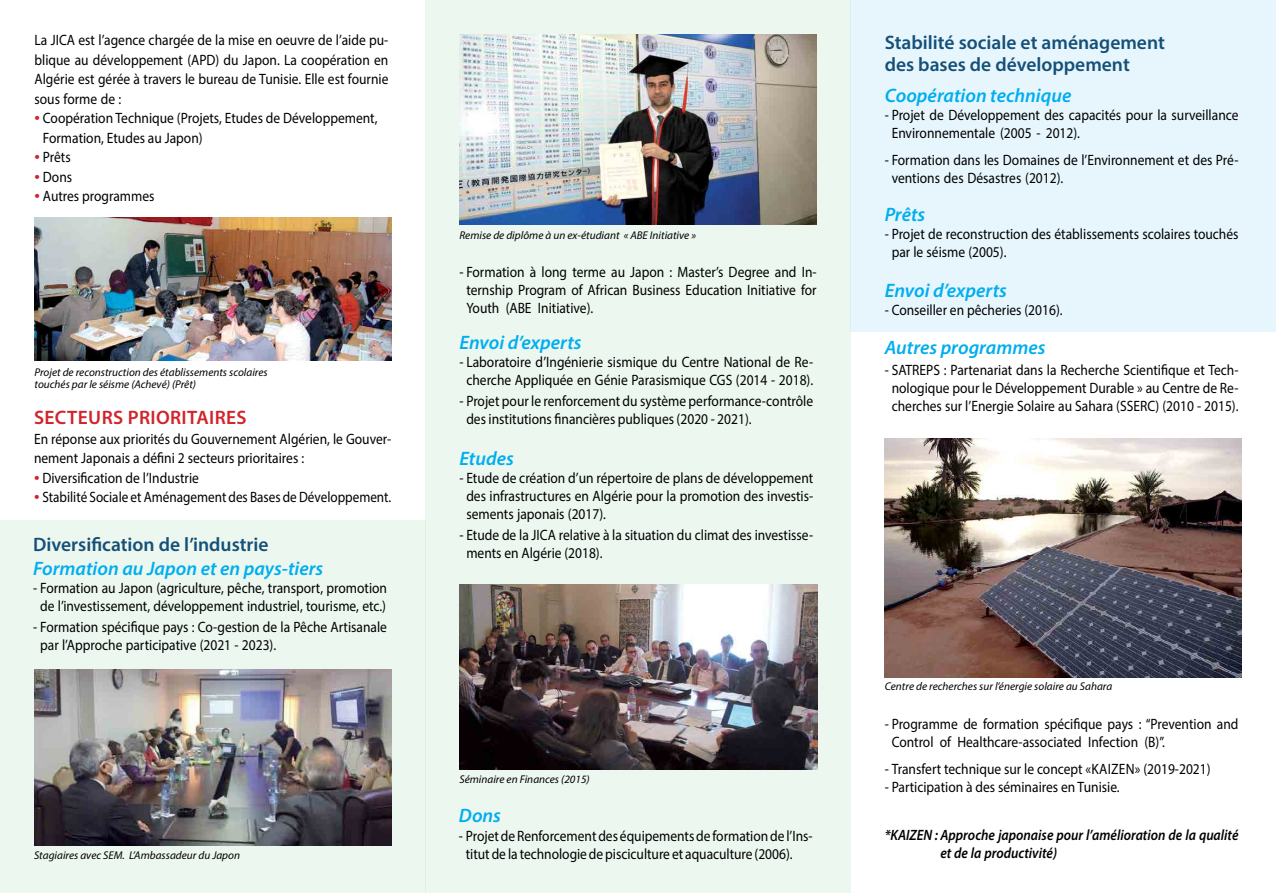
<style>
.page{position:relative;width:1276px;height:893px;background:#fff}
.page>*{position:absolute;margin:0;border:0;box-sizing:border-box;transform-origin:0 0}
.t1{font:italic 600 19.5px "Myriad Pro";color:#00aeef}
.t2{font:600 19.5px/22.5px "Myriad Pro";color:#155078}
.t3{font:600 19.5px "Myriad Pro";letter-spacing:.02em;color:#d2232a}
.t4{font:19.5px "Myriad Pro";color:#d2232a}
.t5{font:15px/18px "Myriad Pro";color:#000;scale:.9 1}
.t6{font:italic 600 15px/18px "Myriad Pro";color:#000;scale:.9 1}
.t7{font:15px "Myriad Pro";color:#000;scale:.88 1}
.t8{font:italic 11.25px/12px "Myriad Pro";color:#000}
</style>
<div class="page">
<div style="left:850px;top:0;width:426px;height:332px;background:#e7f6fd"></div>
<div style="left:0;top:520px;width:425px;height:373px;background:#ecf7f0"></div>
<div style="left:425px;top:0;width:425px;height:893px;background:#ecf7f0"></div>
<img style="left:460px;top:585px;width:357px;height:184px">
<img style="left:34px;top:217px;width:358px;height:144px">
<img style="left:884px;top:439px;width:357px;height:238px">
<img style="left:34px;top:669px;width:357px;height:176px">
<img style="left:459px;top:34px;width:357px;height:190px">
<p class="t5" style="left:35px;top:31px;width:395px">La JICA est ’l agence chargée de la mise en oeuvre de ’l aide pu-</p>
<p class="t5" style="left:35px;top:70px;width:395px">Algérie est gérée à travers le bureau de Tunisie. Elle est fournie</p>
<p class="t5" style="left:35px;top:90px;width:98px">sous forme de :</p>
<p class="t5" style="left:43px;top:109px;width:373px">Coopération Technique (Projets, Etudes de Développement,</p>
<p class="t5" style="left:35px;top:51px;width:395px">blique au développement (APD) du Japon. La coopération en</p>
<h1 class="t4" style="left:35px;top:105px;width:7px">•</h1>
<p class="t5" style="left:43px;top:128px;width:179px;line-height:19.5px">Formation, Etudes au Japon(<br>Prêts</p>
<h1 class="t4" style="left:35px;top:144px;width:7px">•</h1>
<p class="t5" style="left:43px;top:168px;width:34px">Dons</p>
<h1 class="t4" style="left:35px;top:163px;width:7px">•</h1>
<p class="t5" style="left:43px;top:187px;width:125px">Autres programmes</p>
<h1 class="t4" style="left:35px;top:183px;width:7px">•</h1>
<p class="t8" style="left:35px;top:366px;width:235px">Projet de reconstruction des établissements scolaires touchés par le séisme (Achevé) (Prêt(</p>
<h1 class="t3" style="left:34px;top:405px;width:214px">Secteurs prioritaires</h1>
<p class="t5" style="left:34px;top:449px;width:302px">nement Japonais a défini 2 secteurs prioritaires :</p>
<p class="t5" style="left:34px;top:429px;width:398px">En réponse aux priorités du Gouvernement Algérien le, Gouver-</p>
<p class="t5" style="left:42px;top:468px;width:175px">Diversification de ’l Industrie</p>
<h1 class="t4" style="left:34px;top:464px;width:7px">•</h1>
<p class="t7" style="left:42px;top:488px;width:398px">Stabilité Sociale et Aménagement des Bases de Développement.</p>
<h1 class="t4" style="left:34px;top:484px;width:7px">•</h1>
<h1 class="t2" style="left:33px;top:533px;width:237px">Diversification de ’l industrie</h1>
<h1 class="t1" style="left:33px;top:556px;width:291px">Formation au Japon et en pays-tiers</h1>
<p class="t5" style="left:33px;top:579px;width:395px;text-align:center">- Formation au Japon (agriculture, pêche, transport, promotion de ’l investissement, développement industriel, tourisme, etc (.</p>
<p class="t5" style="left:40px;top:618px;width:387px;text-indent:-7px">- Formation spécifique pays : Co-gestion de la Pêche Artisanale par ’lApproche participative )2021 - 2023 .(</p>
<p class="t8" style="left:34px;top:849px;width:208px">Stagiaires avec SEM ’L. Ambassadeur du Japon</p>
<p class="t8" style="left:459px;top:229px;width:238px">Remise de diplôme à un ex-étudiant « ABE Initiative «</p>
<p class="t5" style="left:459px;top:263px;width:398px">- Formation à long terme au Japon : Master s’ Degree and In-</p>
<p class="t5" style="left:466px;top:299px;width:143px">Youth (ABE Initiative .(</p>
<p class="t5" style="left:466px;top:281px;width:391px">ternship Program of African Business Education Initiative for</p>
<h1 class="t1" style="left:459px;top:330px;width:124px">Envoi ’dexperts</h1>
<p class="t5" style="left:466px;top:371px;width:387px">cherche Appliquée en Génie Parasismique CGS )2014 - 2018 .(</p>
<p class="t5" style="left:459px;top:353px;width:395px">- Laboratoire ’d Ingénierie sismique du Centre National de Re-</p>
<p class="t5" style="left:466px;top:392px;width:387px;text-indent:-7px">- Projet pour le renforcement du système performance-contrôle des institutions financières publiques )2020 - 2021 .(</p>
<h1 class="t1" style="left:459px;top:446px;width:56px">Etudes</h1>
<p class="t5" style="left:459px;top:469px;width:395px">- Etude de création ’d un répertoire de plans de développement</p>
<p class="t5" style="left:466px;top:505px;width:157px">sements japonais )2017 .(</p>
<p class="t5" style="left:466px;top:487px;width:387px">des infrastructures en Algérie pour la promotion des investis-</p>
<p class="t5" style="left:459px;top:526px;width:395px">- Etude de la JICA relative laà situation du climat des investisse-</p>
<p class="t5" style="left:466px;top:544px;width:153px">ments en Algérie )2018 .(</p>
<p class="t8" style="left:459px;top:773px;width:132px">Séminaire en Finances )2015(</p>
<h1 class="t1" style="left:459px;top:802px;width:44px">Dons</h1>
<p class="t5" style="left:466px;top:845px;width:364px">titutdelatechnologiedepiscicultureetaquaculture)2006 .(</p>
<p class="t5" style="left:459px;top:827px;width:395px">- ProjetdeRenforcementdeséquipementsdeformationde ’l Ins-</p>
<h1 class="t2" style="left:884px;top:30px;width:282px">Stabilité sociale et aménagement des bases de développement</h1>
<h1 class="t1" style="left:884px;top:83px;width:188px">Coopération technique</h1>
<p class="t5" style="left:891px;top:106px;width:387px;text-indent:-7px">- Projet de Développement des capacités pour la surveillance<br>Environnementale )2005 - 2012 .(</p>
<p class="t5" style="left:891px;top:169px;width:192px">ventions des Désastres )2012 .(</p>
<p class="t5" style="left:884px;top:151px;width:395px">- Formation dans les Domaines de ’l Environnement et des Pré-</p>
<h1 class="t1" style="left:884px;top:202px;width:42px">Prêts</h1>
<p class="t5" style="left:891px;top:225px;width:387px;text-indent:-7px">- Projet de reconstruction des établissements scolaires touchés par le séisme )2005 .(</p>
<h1 class="t1" style="left:884px;top:278px;width:124px">Envoi ’dexperts</h1>
<p class="t5" style="left:884px;top:301px;width:199px">- Conseiller en pêcheries )2016 .(</p>
<h1 class="t1" style="left:884px;top:335px;width:162px">Autres programmes</h1>
<p class="t5" style="left:884px;top:361px;width:395px">- SATREPS : Partenariat dans la Recherche Scientifique et Tech-</p>
<p class="t5" style="left:891px;top:379px;width:387px">nologique pour le Développement Durable » au Centre de Re-</p>
<p class="t5" style="left:891px;top:397px;width:387px">cherches sur ’l Energie Solaire au Sahara (SSERC )( 2010 - 2015 .(</p>
<p class="t8" style="left:884px;top:680px;width:229px">Centre de recherches sur ’lénergie solaire au Sahara</p>
<p class="t5" style="left:891px;top:715px;width:387px;text-indent:-7px">- Programme de formation spécifique pays “: Prevention and<br>Control of Healthcare-associated Infection ( . “(B</p>
<p class="t5" style="left:1135px;top:760px;width:86px">)« 2019-2021(</p>
<p class="t5" style="left:884px;top:760px;width:247px">- Transfert technique sur le concept «kaizen</p>
<p class="t5" style="left:884px;top:778px;width:263px">- Participation à des séminaires en Tunisie.</p>
<p class="t6" style="left:940px;top:826px;width:333px;text-indent:-56px">*KAIZEN : Approche japonaise pour ’l amélioration de la qualité et de la productivité(</p>
</div>
